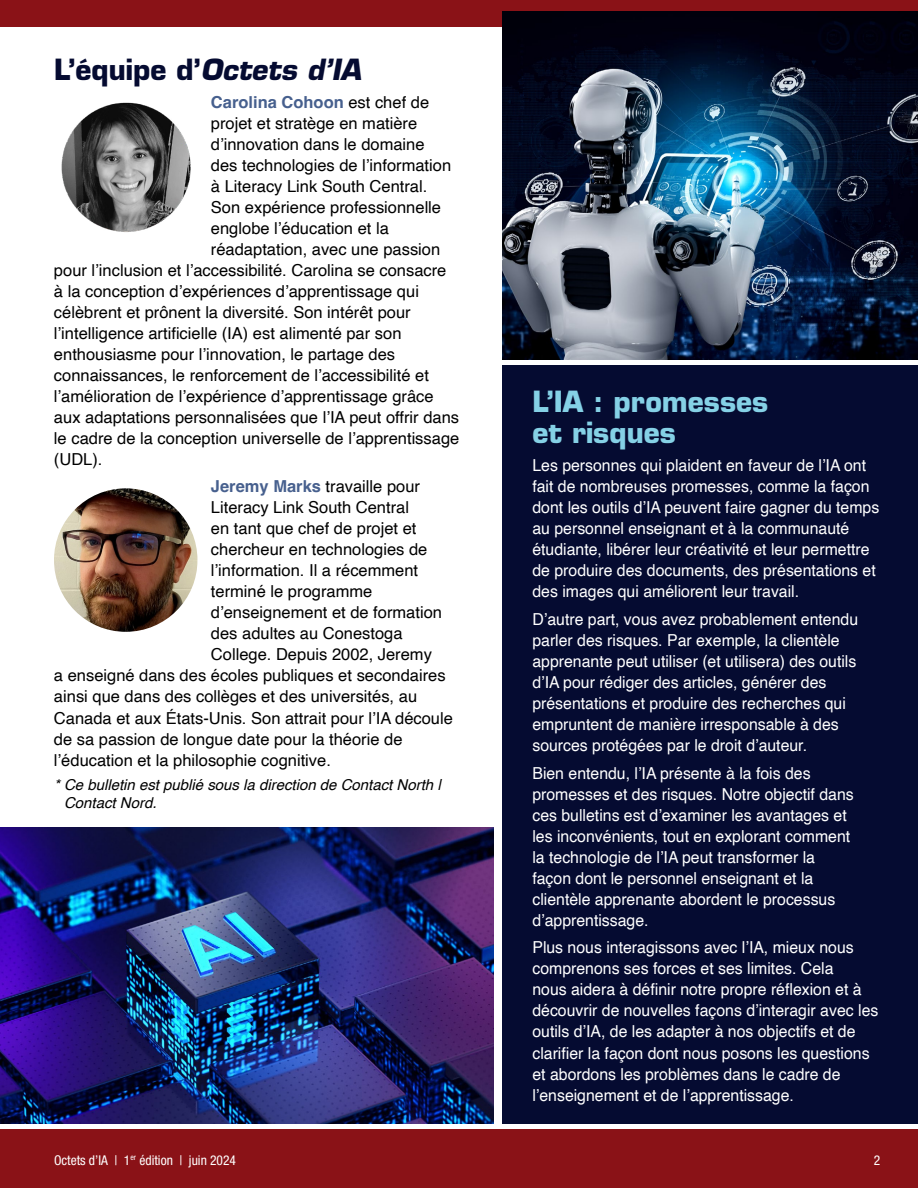
<style>
.page{position:relative;width:918px;height:1188px;background:#fff}
.page>*{position:absolute;margin:0;border:0;box-sizing:border-box;transform-origin:0 0}
.t1{font:700 28.5px/31.5px "Eurostile LT Std";color:#85d1e6}
.t2{font:700 28.5px "Eurostile LT Std";color:#050b31}
.t3{font:16.5px/21px "Helvetica";color:#fff;scale:.96 1}
.t4{font:16.5px "Helvetica";color:#000}
.t5{font:700 16.5px "Helvetica";color:#47608e}
.t6{font:italic 15px/18px "Helvetica";color:#000}
.t7{font:condensed 13.5px "Helvetica Neue LT Std";color:#fff}
.s1{font-style:italic}
.s2{font-weight:400;color:#000}
.s3{font-weight:700;color:#47608e}
</style>
<div class="page">
<div style="left:502px;top:365px;width:416px;height:758px;background:#050b31"></div>
<div style="left:0;top:1129px;width:918px;height:59px;background:#8a1217"></div>
<div style="left:0;top:0;width:918px;height:27px;background:#8a1217"></div>
<img style="left:54px;top:95px;width:143px;height:144px;border-radius:72px">
<img style="left:54px;top:488px;width:143px;height:144px;border-radius:72px">
<img style="left:502px;top:12px;width:416px;height:348px">
<img style="left:0;top:827px;width:494px;height:296px">
<h1 class="t2" style="left:54px;top:52px;width:315px">L’équipe d’<span class="s1">Octets d’IA</span></h1>
<p class="t5" style="left:211px;top:92px;width:220px">Carolina Cohoon <span class="s2">est chef de</span></p>
<p class="t4" style="left:211px;top:110px;width:208px">projet et stratège en matière</p>
<p class="t4" style="left:211px;top:131px;width:215px">d’innovation dans le domaine</p>
<p class="t4" style="left:211px;top:152px;width:242px">des technologies de l’information</p>
<p class="t4" style="left:211px;top:173px;width:218px">à Literacy Link South Central.</p>
<p class="t4" style="left:211px;top:194px;width:232px">Son expérience professionnelle</p>
<p class="t4" style="left:211px;top:215px;width:179px">englobe l’éducation et la</p>
<p class="t4" style="left:211px;top:236px;width:231px">réadaptation, avec une passion</p>
<p class="t4" style="left:54px;top:257px;width:394px">pour l’inclusion et l’accessibilité. Carolina se consacre</p>
<p class="t4" style="left:54px;top:278px;width:367px">à la conception d’expériences d’apprentissage qui</p>
<p class="t4" style="left:54px;top:299px;width:358px">célèbrent et prônent la diversité. Son intérêt pour</p>
<p class="t4" style="left:54px;top:320px;width:349px">l’intelligence artificielle (IA) est alimenté par son</p>
<p class="t4" style="left:54px;top:341px;width:343px">enthousiasme pour l’innovation, le partage des</p>
<p class="t4" style="left:54px;top:362px;width:377px">connaissances, le renforcement de l’accessibilité et</p>
<p class="t4" style="left:54px;top:383px;width:381px">l’amélioration de l’expérience d’apprentissage grâce</p>
<p class="t4" style="left:54px;top:404px;width:407px">aux adaptations personnalisées que l’IA peut offrir dans</p>
<p class="t4" style="left:54px;top:425px;width:407px">le cadre de la conception universelle de l’apprentissage</p>
<p class="t4" style="left:54px;top:446px;width:50px">(UDL).</p>
<p class="t4" style="left:211px;top:474px;width:211px"><span class="s3">Jeremy Marks</span> travaille pour</p>
<p class="t4" style="left:211px;top:495px;width:200px">Literacy Link South Central</p>
<p class="t4" style="left:211px;top:516px;width:207px">en tant que chef de projet et</p>
<p class="t4" style="left:211px;top:537px;width:218px">chercheur en technologies de</p>
<p class="t4" style="left:211px;top:558px;width:209px">l’information. Il a récemment</p>
<p class="t4" style="left:211px;top:579px;width:163px">terminé le programme</p>
<p class="t4" style="left:211px;top:600px;width:233px">d’enseignement et de formation</p>
<p class="t4" style="left:211px;top:621px;width:193px">des adultes au Conestoga</p>
<p class="t4" style="left:211px;top:642px;width:223px">College. Depuis 2002, Jeremy</p>
<p class="t4" style="left:54px;top:663px;width:393px">a enseigné dans des écoles publiques et secondaires</p>
<p class="t4" style="left:54px;top:684px;width:365px">ainsi que dans des collèges et des universités, au</p>
<p class="t4" style="left:54px;top:705px;width:400px">Canada et aux États-Unis. Son attrait pour l’IA découle</p>
<p class="t4" style="left:54px;top:726px;width:350px">de sa passion de longue date pour la théorie de</p>
<p class="t4" style="left:54px;top:747px;width:278px">l’éducation et la philosophie cognitive.</p>
<p class="t6" style="left:64px;top:776px;width:379px;text-indent:-10px">* Ce bulletin est publié sous la direction de Contact North |<br>Contact Nord.</p>
<p class="t7" style="left:54px;top:1152px;width:184px">Octets d’IA | 1<sup>er</sup> édition | juin 2024</p>
<h1 class="t1" style="left:532px;top:386px;width:237px">L’IA : promesses et risques</h1>
<p class="t3" style="left:532px;top:455px;width:363px">Les personnes qui plaident en faveur de l’IA ont fait de nombreuses promesses, comme la façon dont les outils d’IA peuvent faire gagner du temps au personnel enseignant et à la communauté étudiante, libérer leur créativité et leur permettre de produire des documents, des présentations et des images qui améliorent leur travail.</p>
<p class="t3" style="left:532px;top:609px;width:341px">D’autre part, vous avez probablement entendu parler des risques. Par exemple, la clientèle apprenante peut utiliser (et utilisera) des outils d’IA pour rédiger des articles, générer des présentations et produire des recherches qui empruntent de manière irresponsable à des sources protégées par le droit d’auteur.</p>
<p class="t3" style="left:532px;top:763px;width:336px">Bien entendu, l’IA présente à la fois des promesses et des risques. Notre objectif dans ces bulletins est d’examiner les avantages et les inconvénients, tout en explorant comment la technologie de l’IA peut transformer la façon dont le personnel enseignant et la clientèle apprenante abordent le processus d’apprentissage.</p>
<p class="t3" style="left:532px;top:938px;width:362px">Plus nous interagissons avec l’IA, mieux nous comprenons ses forces et ses limites. Cela<br>nous aidera à définir notre propre réflexion et à découvrir de nouvelles façons d’interagir avec les outils d’IA, de les adapter à nos objectifs et de clarifier la façon dont nous posons les questions et abordons les problèmes dans le cadre de l’enseignement et de l’apprentissage.</p>
<p class="t7" style="left:874px;top:1152px;width:8px">2</p>
</div>
